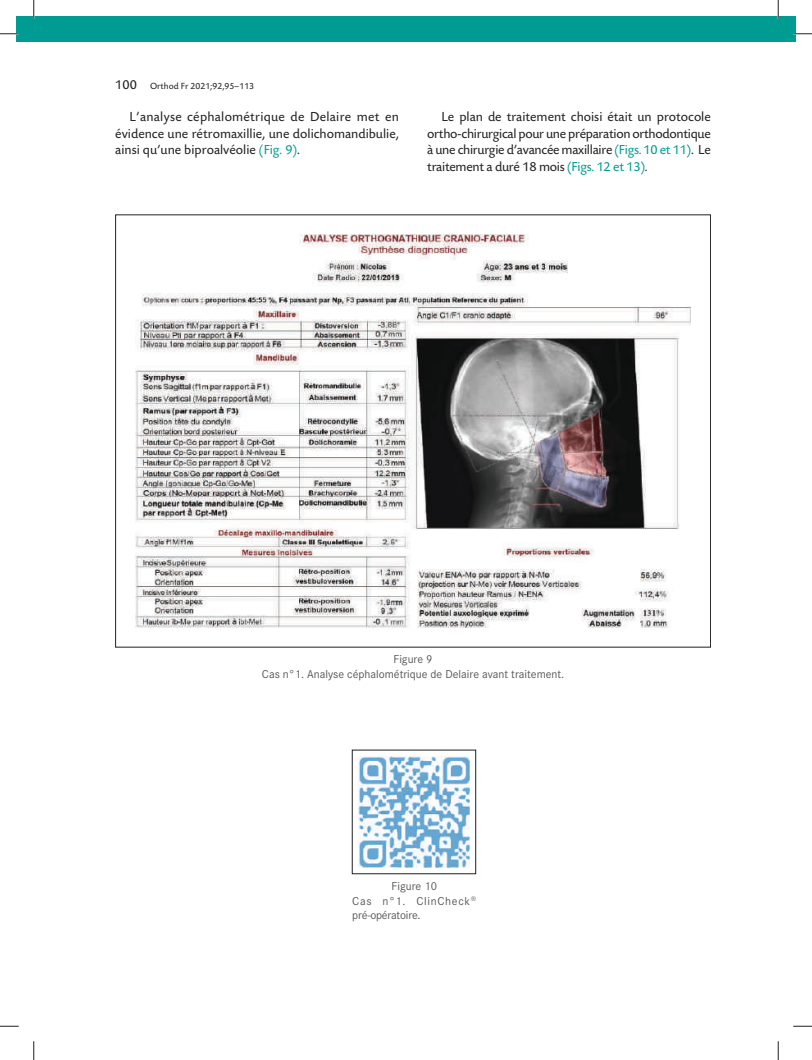
<style>
.page{position:relative;width:812px;height:1060px;background:#fff}
.page>*{position:absolute;margin:0;border:0;box-sizing:border-box;transform-origin:0 0}
.t1{font:13.75px/16.5px "Today SB";letter-spacing:-.01em;color:#231f20;text-align:justify}
.t2{font:11.88px/15.5px "Corporate S";color:#57585a;text-align:center}
.t3{font:11.88px/15.5px "Corporate S";letter-spacing:.055em;color:#57585a;text-align:center}
.t4{font:11.88px "Corporate S";letter-spacing:-.02em;color:#57585a}
.t5{font:9.38px "Today SB";color:#231f20}
.s1{font-size:13.75px}
.s2{color:#009c94}
</style>
<div class="page">
<div style="left:16px;top:16px;width:780px;height:25px;background:#009c94"></div>
<img style="left:135px;top:235px;width:555px;height:392px">
<img style="left:359px;top:756px;width:110px;height:111px">
<div style="left:352px;top:749px;width:124px;height:125px;border:1px solid #231f20"></div>
<svg style="left:0;top:33px;width:19px;height:2px"></svg>
<svg style="left:793px;top:33px;width:19px;height:2px"></svg>
<svg style="left:0;top:1025px;width:19px;height:2px"></svg>
<svg style="left:793px;top:1025px;width:19px;height:2px"></svg>
<svg style="left:33px;top:0;width:2px;height:19px"></svg>
<svg style="left:33px;top:1041px;width:2px;height:19px"></svg>
<svg style="left:777px;top:0;width:2px;height:19px"></svg>
<svg style="left:777px;top:1041px;width:2px;height:19px"></svg>
<p class="t5" style="left:115px;top:83px;width:140px"><span class="s1">100</span> Orthod Fr 2021;92,95–113</p>
<p class="t1" style="left:115px;top:110px;width:285px;text-indent:14px">L’analyse céphalométrique de Delaire met en évidence une rétromaxillie, une dolichomandibulie, ainsi qu’une biproalvéolie <span class="s2">(Fig. 9)</span>.</p>
<p class="t1" style="left:427px;top:110px;width:285px;text-indent:14px">Le plan de traitement choisi était un protocole ortho-chirurgical pour une préparation orthodontique à une chirurgie d’avancée maxillaire <span class="s2">(Figs. 10 et 11)</span>. Le traitement a duré 18 mois <span class="s2">(Figs. 12 et 13)</span>.</p>
<p class="t2" style="left:262px;top:652px;width:304px">Figure 9<br>Cas n°1. Analyse céphalométrique de Delaire avant traitement.</p>
<p class="t3" style="left:352px;top:879px;width:126px">Figure 10<br>Cas n°1. ClinCheck<sup>®</sup></p>
<p class="t4" style="left:352px;top:910px;width:70px">pré-opératoire.</p>
</div>
